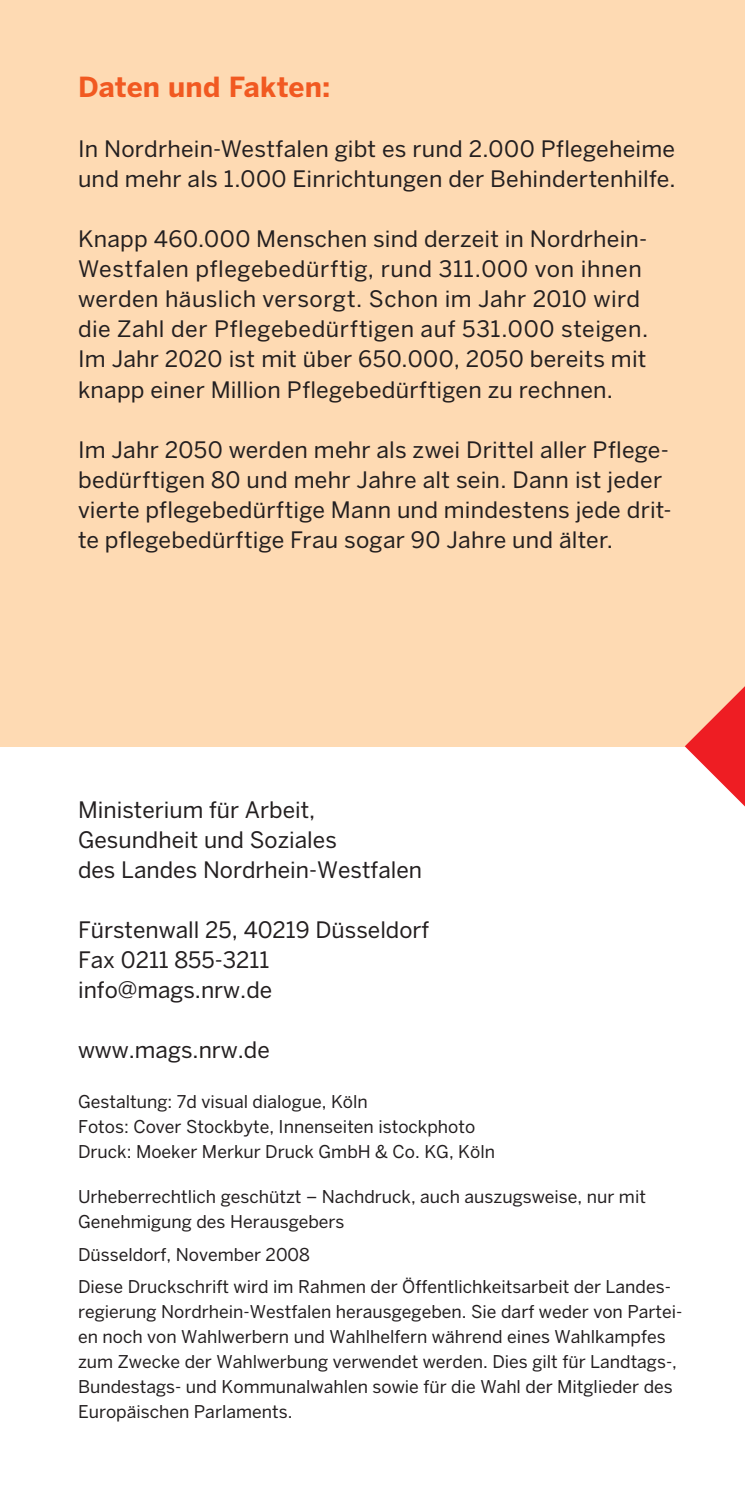
<style>
.page{position:relative;width:745px;height:1489px;background:#fff}
.page>*{position:absolute;margin:0;border:0;box-sizing:border-box;transform-origin:0 0}
.t1{font:700 27.5px "Benton Sans";color:#f15921}
.t2{font:22.5px/30px "Benton Sans";letter-spacing:.01em;color:#231f20}
.t3{font:17.5px/25px "Benton Sans";color:#231f20}
</style>
<div class="page">
<div style="left:0;top:0;width:744px;height:746px;background:#fedab3"></div>
<svg style="left:684px;top:687px;width:60px;height:119px"></svg>
<h1 class="t1" style="left:78px;top:71px;width:253px">Daten und Fakten:</h1>
<p class="t2" style="left:78px;top:134px;width:598px">In Nordrhein-Westfalen gibt es rund 2.000 Pflegeheime und mehr als 1.000 Einrichtungen der Behindertenhilfe.</p>
<p class="t2" style="left:78px;top:224px;width:571px">Knapp 460.000 Menschen sind derzeit in Nordrhein-Westfalen pflegebedürftig, rund 311.000 von ihnen werden häuslich versorgt. Schon im Jahr 2010 wird die Zahl der Pflegebedürftigen auf 531.000 steigen.<br>Im Jahr 2020 ist mit über 650.000, 2050 bereits mit knapp einer Million Pflegebedürftigen zu rechnen.</p>
<p class="t2" style="left:78px;top:434px;width:594px">Im Jahr 2050 werden mehr als zwei Drittel aller Pflege&shy;bedürftigen 80 und mehr Jahre alt sein. Dann ist jeder vierte pflegebedürftige Mann und mindestens jede drit&shy;te pflegebedürftige Frau sogar 90 Jahre und älter.</p>
<p class="t2" style="left:78px;top:794px;width:345px">Ministerium für Arbeit,<br>Gesundheit und Soziales<br>des Landes Nordrhein-Westfalen</p>
<p class="t2" style="left:78px;top:914px;width:352px">Fürstenwall 25, 40219 Düsseldorf<br>Fax 0211 855-3211 info@mags.nrw.de</p>
<p class="t2" style="left:78px;top:1034px;width:193px">www.mags.nrw.de</p>
<p class="t3" style="left:78px;top:1088px;width:418px">Gestaltung: 7d visual dialogue, Köln<br>Fotos: Cover Stockbyte, Innenseiten istockphoto<br>Druck: Moeker Merkur Druck GmbH &amp; Co. KG, Köln</p>
<p class="t3" style="left:78px;top:1183px;width:569px">Urheberrechtlich geschützt – Nachdruck, auch auszugsweise, nur mit<br>Genehmigung des Herausgebers</p>
<p class="t3" style="left:78px;top:1237px;width:594px;line-height:32.5px">Düsseldorf, November 2008<br>Diese Druckschrift wird im Rahmen der Öffentlichkeitsarbeit der Landes-</p>
<p class="t3" style="left:78px;top:1298px;width:605px">regierung Nordrhein-Westfalen herausgegeben. Sie darf weder von Partei&shy;en noch von Wahlwerbern und Wahlhelfern während eines Wahlkampfes zum Zwecke der Wahlwerbung verwendet werden. Dies gilt für Landtags-, Bundestags- und Kommunalwahlen sowie für die Wahl der Mitglieder des Europäischen Parlaments.</p>
</div>
